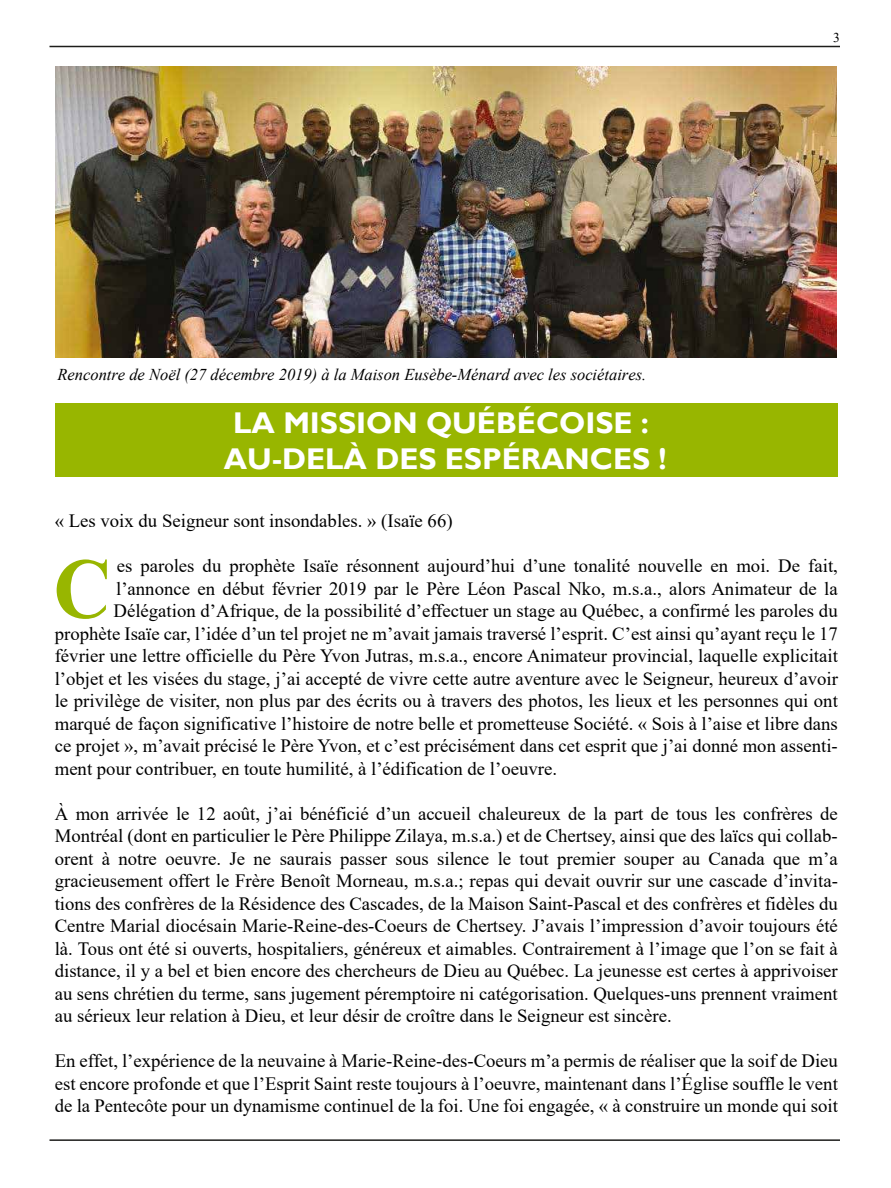
<style>
.page{position:relative;width:891px;height:1188px;background:#fff}
.page>*{position:absolute;margin:0;border:0;box-sizing:border-box;transform-origin:0 0}
.t1{font:700 85.8px "Times New Roman";color:#98b600;scale:.93 1}
.t2{font:700 30px/36px "Gill Sans";color:#fff;text-align:center}
.t3{font:18.75px/22.5px "Times New Roman";color:#000;text-align:justify}
.t4{font:italic 16.5px "Times New Roman";color:#000}
.t5{font:13.5px "Times New Roman";color:#000}
</style>
<div class="page">
<div style="left:55px;top:403px;width:783px;height:74px;background:#98b600"></div>
<hr style="left:50px;top:46px;width:790px;height:1px;background:#1d1d1b">
<hr style="left:50px;top:1139px;width:790px;height:2px;background:#1d1d1b">
<img style="left:55px;top:66px;width:782px;height:292px">
<p class="t4" style="left:57px;top:363px;width:590px">Rencontre de Noёl (27 décembre 2019) à la Maison Eusèbe-Ménard avec les sociétaires.</p>
<h2 class="t2" style="left:224px;top:406px;width:444px">LA MISSION QUÉBÉCOISE :<br>AU-DELÀ DES ESPÉRANCES !</h2>
<p class="t5" style="left:833px;top:28px;width:8px">3</p>
<p class="t3" style="left:55px;top:509px;width:399px">« Les voix du Seigneur sont insondables. » (Isaïe 66)</p>
<p class="t3" style="left:117px;top:554px;width:723px">es paroles du prophète Isaïe résonnent aujourd’hui d’une tonalité nouvelle en moi. De fait,</p>
<p class="t3" style="left:116px;top:577px;width:723px">l’annonce en début février 2019 par le Père Léon Pascal Nko, m.s.a., alors Animateur de la</p>
<p class="t3" style="left:113px;top:599px;width:726px">Délégation d’Afrique, de la possibilité d’effectuer un stage au Québec, a confirmé les paroles du</p>
<p class="t3" style="left:55px;top:622px;width:785px">prophète Isaïe car, l’idée d’un tel projet ne m’avait jamais traversé l’esprit. C’est ainsi qu’ayant reçu le 17</p>
<p class="t3" style="left:55px;top:644px;width:785px">février une lettre officielle du Père Yvon Jutras, m.s.a., encore Animateur provincial, laquelle explicitait</p>
<p class="t3" style="left:55px;top:667px;width:785px">l’objet et les visées du stage, j’ai accepté de vivre cette autre aventure avec le Seigneur, heureux d’avoir</p>
<p class="t3" style="left:55px;top:689px;width:785px">le privilège de visiter, non plus par des écrits ou à travers des photos, les lieux et les personnes qui ont</p>
<p class="t3" style="left:55px;top:712px;width:785px">marqué de façon significative l’histoire de notre belle et prometteuse Société. « Sois à l’aise et libre dans</p>
<p class="t3" style="left:55px;top:734px;width:785px">ce projet », m’avait précisé le Père Yvon, et c’est précisément dans cet esprit que j’ai donné mon assenti-</p>
<p class="t3" style="left:55px;top:757px;width:504px">ment pour contribuer, en toute humilité, à l’édification de l’oeuvre.</p>
<p class="t3" style="left:55px;top:802px;width:785px">À mon arrivée le 12 août, j’ai bénéficié d’un accueil chaleureux de la part de tous les confrères de Montréal (dont en particulier le Père Philippe Zilaya, m.s.a.) et de Chertsey, ainsi que des laïcs qui collab&shy;orent à notre oeuvre. Je ne saurais passer sous silence le tout premier souper au Canada que m’a gracieusement offert le Frère Benoît Morneau, m.s.a.; repas qui devait ouvrir sur une cascade d’invita&shy;tions des confrères de la Résidence des Cascades, de la Maison Saint-Pascal et des confrères et fidèles du Centre Marial diocésain Marie-Reine-des-Coeurs de Chertsey. J’avais l’impression d’avoir toujours été là. Tous ont été si ouverts, hospitaliers, généreux et aimables. Contrairement à l’image que l’on se fait à distance, il y a bel et bien encore des chercheurs de Dieu au Québec. La jeunesse est certes à apprivoiser au sens chrétien du terme, sans jugement péremptoire ni catégorisation. Quelques-uns prennent vraiment au sérieux leur relation à Dieu, et leur désir de croître dans le Seigneur est sincère.</p>
<p class="t3" style="left:55px;top:1049px;width:785px">En effet, l’expérience de la neuvaine à Marie-Reine-des-Coeurs m’a permis de réaliser que la soif de Dieu est encore profonde et que l’Esprit Saint reste toujours à l’oeuvre, maintenant dans l’Église souffle le vent de la Pentecôte pour un dynamisme continuel de la foi. Une foi engagée, « à construire un monde qui soit</p>
<h1 class="t1" style="left:53px;top:527px;width:64px">C</h1>
</div>
